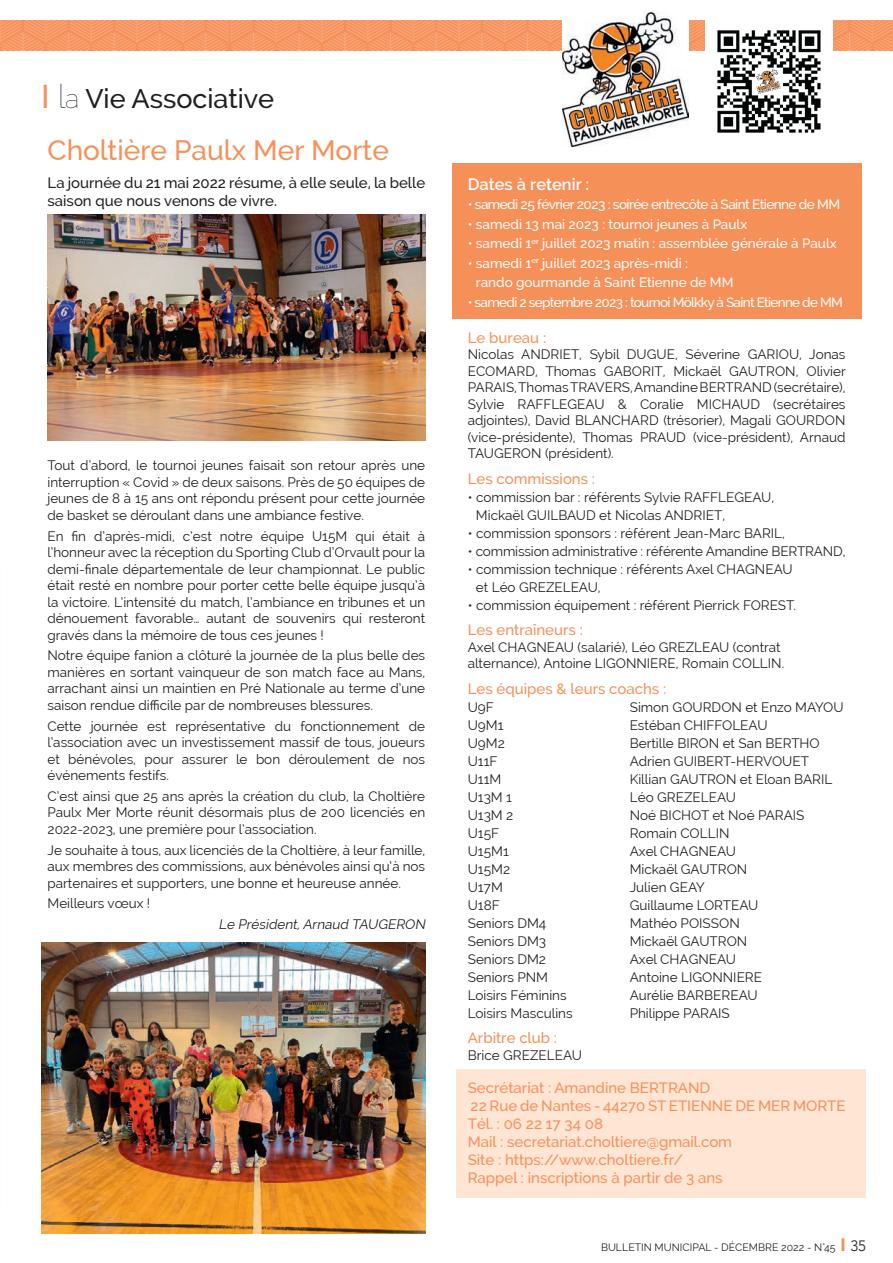
<style>
.page{position:relative;width:893px;height:1263px;background:#fff}
.page>*{position:absolute;margin:0;border:0;box-sizing:border-box;transform-origin:0 0}
.t1{font:500 28.05px "Raleway";color:#f69059}
.t2{font:500 27px "Raleway";color:#231f20}
.t3{font:600 16.5px "Raleway";color:#fff}
.t4{font:500 15px/18px "Raleway";color:#f69059}
.t5{font:500 15px/18px "Raleway";color:#231f20}
.t6{font:13.5px/16.5px "Raleway";color:#231f20;text-align:justify}
.t7{font:500 13.5px/19.5px "Raleway";color:#fff}
.t8{font:500 13.5px "Raleway";letter-spacing:-.04em;color:#fff}
.t9{font:500 13.5px "Raleway";letter-spacing:-.05em;color:#fff}
.t10{font:italic 13.5px "Raleway";color:#231f20}
.t11{font:10.5px "Raleway";color:#231f20}
.s1{font-size:33px;color:#f69059}
.s2{font-weight:100;font-size:33px}
.s3{font-weight:100}
.s4{font-family:"Avenir";font-weight:900;font-size:18px;color:#f69059}
.s5{font-family:"Avenir";font-weight:300;font-size:15px}
</style>
<div class="page">
<div style="left:452px;top:163px;width:409px;height:156px;background:#f69059"></div>
<svg style="left:0;top:20px;width:893px;height:31px;background:#f69966"></svg>
<div style="left:457px;top:1069px;width:409px;height:128px;background:#fee5d4"></div>
<img style="left:562px;top:12px;width:127px;height:134px">
<img style="left:706px;top:20px;width:126px;height:113px">
<img style="left:47px;top:214px;width:378px;height:226px">
<img style="left:41px;top:943px;width:384px;height:290px">
<h2 class="t2" style="left:41px;top:82px;width:235px"><span class="s1">I</span> <span class="s2">l</span><span class="s3">a</span> Vie Associative</h2>
<h1 class="t1" style="left:47px;top:134px;width:343px">Choltière Paulx Mer Morte</h1>
<p class="t5" style="left:47px;top:174px;width:379px">La journée du 21 mai 2022 résume, à elle seule, la belle saison que nous venons de vivre.</p>
<p class="t6" style="left:47px;top:457px;width:379px">Tout d’abord, le tournoi jeunes faisait son retour après une interruption « Covid » de deux saisons. Près de 50 équipes de jeunes de 8 à 15 ans ont répondu présent pour cette journée de basket se déroulant dans une ambiance festive.</p>
<p class="t6" style="left:47px;top:528px;width:379px">En fin d’après-midi, c’est notre équipe U15M qui était à l’honneur avec la réception du Sporting Club d’Orvault pour la demi-finale départementale de leur championnat. Le public était resté en nombre pour porter cette belle équipe jusqu’à la victoire. L’intensité du match, l’ambiance en tribunes et un dénouement favorable… autant de souvenirs qui resteront gravés dans la mémoire de tous ces jeunes !</p>
<p class="t6" style="left:47px;top:647px;width:379px">Notre équipe fanion a clôturé la journée de la plus belle des manières en sortant vainqueur de son match face au Mans, arrachant ainsi un maintien en Pré Nationale au terme d’une saison rendue difficile par de nombreuses blessures.</p>
<p class="t6" style="left:47px;top:718px;width:379px">Cette journée est représentative du fonctionnement de l’association avec un investissement massif de tous, joueurs et bénévoles, pour assurer le bon déroulement de nos événements festifs.</p>
<p class="t6" style="left:47px;top:788px;width:379px">C’est ainsi que 25 ans après la création du club, la Choltière Paulx Mer Morte réunit désormais plus de 200 licenciés en 2022-2023, une première pour l’association.</p>
<p class="t6" style="left:47px;top:842px;width:379px">Je souhaite à tous, aux licenciés de la Choltière, à leur famille, aux membres des commissions, aux bénévoles ainsi qu’à nos partenaires et supporters, une bonne et heureuse année.</p>
<p class="t6" style="left:47px;top:895px;width:104px">Meilleurs vœux !</p>
<p class="t10" style="left:219px;top:917px;width:211px">Le Président,Arnaud TAUGERON</p>
<p class="t3" style="left:468px;top:175px;width:123px">Dates à retenir :</p>
<p class="t8" style="left:468px;top:197px;width:374px">• samedi 25 février 2023 : soirée entrecôte à Saint Etienne de MM</p>
<p class="t7" style="left:468px;top:214px;width:281px">• samedi 13 mai 2023 : tournoi jeunes à Paulx</p>
<p class="t7" style="left:468px;top:234px;width:370px">• samedi 1<sup>er</sup> juillet 2023 matin : assemblée générale à Paulx</p>
<p class="t7" style="left:476px;top:253px;width:259px;text-indent:-8px">• samedi 1<sup>er</sup> juillet 2023 après-midi :<br>rando gourmande à Saint Etienne de MM</p>
<p class="t9" style="left:468px;top:294px;width:377px">• samedi 2 septembre 2023 : tournoi Mölkky à Saint Etienne de MM</p>
<p class="t4" style="left:468px;top:329px;width:80px">Le bureau :</p>
<p class="t6" style="left:468px;top:346px;width:380px">Nicolas ANDRIET, Sybil DUGUE, Séverine GARIOU, Jonas ECOMARD, Thomas GABORIT, Mickaël GAUTRON, Olivier PARAIS, Thomas TRAVERS, Amandine BERTRAND (secrétaire), Sylvie RAFFLEGEAU &amp; Coralie MICHAUD (secrétaires adjointes), David BLANCHARD (trésorier), Magali GOURDON (vice-présidente), Thomas PRAUD (vice-président), Arnaud TAUGERON (président).</p>
<p class="t4" style="left:468px;top:470px;width:129px">Les commissions :</p>
<p class="t6" style="left:476px;top:488px;width:300px;line-height:18px;text-indent:-8px">• commission bar : référents Sylvie RAFFLEGEAU,<br>Mickaël GUILBAUD et Nicolas ANDRIET,</p>
<p class="t6" style="left:468px;top:525px;width:319px">• commission sponsors : référent Jean-Marc BARIL,</p>
<p class="t6" style="left:468px;top:543px;width:379px">• commission administrative : référente Amandine BERTRAND,</p>
<p class="t6" style="left:476px;top:560px;width:318px;line-height:18px;text-indent:-8px">• commission technique : référents Axel CHAGNEAU et Léo GREZELEAU,</p>
<p class="t6" style="left:468px;top:597px;width:330px">• commission équipement : référent Pierrick FOREST.</p>
<p class="t4" style="left:468px;top:621px;width:117px">Les entraîneurs :</p>
<p class="t6" style="left:468px;top:639px;width:318px">Axel CHAGNEAU (salarié), Léo GREZLEAU (contrat alternance), Antoine LIGONNIERE, Romain COLLIN.</p>
<p class="t4" style="left:468px;top:680px;width:200px">Les équipes &amp; leurs coachs :</p>
<p class="t6" style="left:468px;top:699px;width:28px">U9F</p>
<p class="t6" style="left:630px;top:699px;width:215px">Simon GOURDON et Enzo MAYOU</p>
<p class="t6" style="left:468px;top:717px;width:37px">U9M1</p>
<p class="t6" style="left:630px;top:717px;width:139px">Estéban CHIFFOLEAU</p>
<p class="t6" style="left:468px;top:735px;width:39px">U9M2</p>
<p class="t6" style="left:630px;top:735px;width:192px">Bertille BIRON et San BERTHO</p>
<p class="t6" style="left:468px;top:753px;width:31px">U11F</p>
<p class="t6" style="left:630px;top:753px;width:181px">Adrien GUIBERT-HERVOUET</p>
<p class="t6" style="left:468px;top:771px;width:35px">U11M</p>
<p class="t6" style="left:630px;top:771px;width:204px">Killian GAUTRON et Eloan BARIL</p>
<p class="t6" style="left:468px;top:789px;width:46px">U13M 1</p>
<p class="t6" style="left:630px;top:789px;width:108px">Léo GREZELEAU</p>
<p class="t6" style="left:468px;top:807px;width:47px">U13M 2</p>
<p class="t6" style="left:630px;top:807px;width:176px">Noé BICHOT et Noé PARAIS</p>
<p class="t6" style="left:468px;top:825px;width:33px">U15F</p>
<p class="t6" style="left:630px;top:825px;width:101px">Romain COLLIN</p>
<p class="t6" style="left:468px;top:843px;width:43px">U15M1</p>
<p class="t6" style="left:630px;top:843px;width:108px">Axel CHAGNEAU</p>
<p class="t6" style="left:468px;top:861px;width:44px">U15M2</p>
<p class="t6" style="left:630px;top:861px;width:119px">Mickaël GAUTRON</p>
<p class="t6" style="left:468px;top:879px;width:37px">U17M</p>
<p class="t6" style="left:630px;top:879px;width:76px">Julien GEAY</p>
<p class="t6" style="left:468px;top:897px;width:33px">U18F</p>
<p class="t6" style="left:630px;top:897px;width:130px">Guillaume LORTEAU</p>
<p class="t6" style="left:468px;top:915px;width:80px">Seniors DM4</p>
<p class="t6" style="left:630px;top:915px;width:111px">Mathéo POISSON</p>
<p class="t6" style="left:468px;top:933px;width:80px">Seniors DM3</p>
<p class="t6" style="left:630px;top:933px;width:119px">Mickaël GAUTRON</p>
<p class="t6" style="left:468px;top:951px;width:80px">Seniors DM2</p>
<p class="t6" style="left:630px;top:951px;width:108px">Axel CHAGNEAU</p>
<p class="t6" style="left:468px;top:969px;width:82px">Seniors PNM</p>
<p class="t6" style="left:630px;top:969px;width:134px">Antoine LIGONNIERE</p>
<p class="t6" style="left:468px;top:987px;width:100px">Loisirs Féminins</p>
<p class="t6" style="left:630px;top:987px;width:129px">Aurélie BARBEREAU</p>
<p class="t6" style="left:468px;top:1005px;width:106px">Loisirs Masculins</p>
<p class="t6" style="left:630px;top:1005px;width:102px">Philippe PARAIS</p>
<p class="t4" style="left:468px;top:1029px;width:91px">Arbitre club :</p>
<p class="t6" style="left:468px;top:1047px;width:116px">Brice GREZELEAU</p>
<p class="t4" style="left:468px;top:1079px;width:379px">Secrétariat : Amandine BERTRAND<br>22 Rue de Nantes - 44270 ST ETIENNE DE MER MORTE Tél. : 06 22 17 34 08<br>Mail : secretariat.choltiere@gmail.com<br>Site : https://www.choltiere.fr/<br>Rappel : inscriptions à partir de 3 ans</p>
<p class="t11" style="left:601px;top:1241px;width:267px">BULLETIN MUNICIPAL - DÉCEMBRE 2022 - N°45 <span class="s4">I</span> <span class="s5">35</span></p>
</div>
